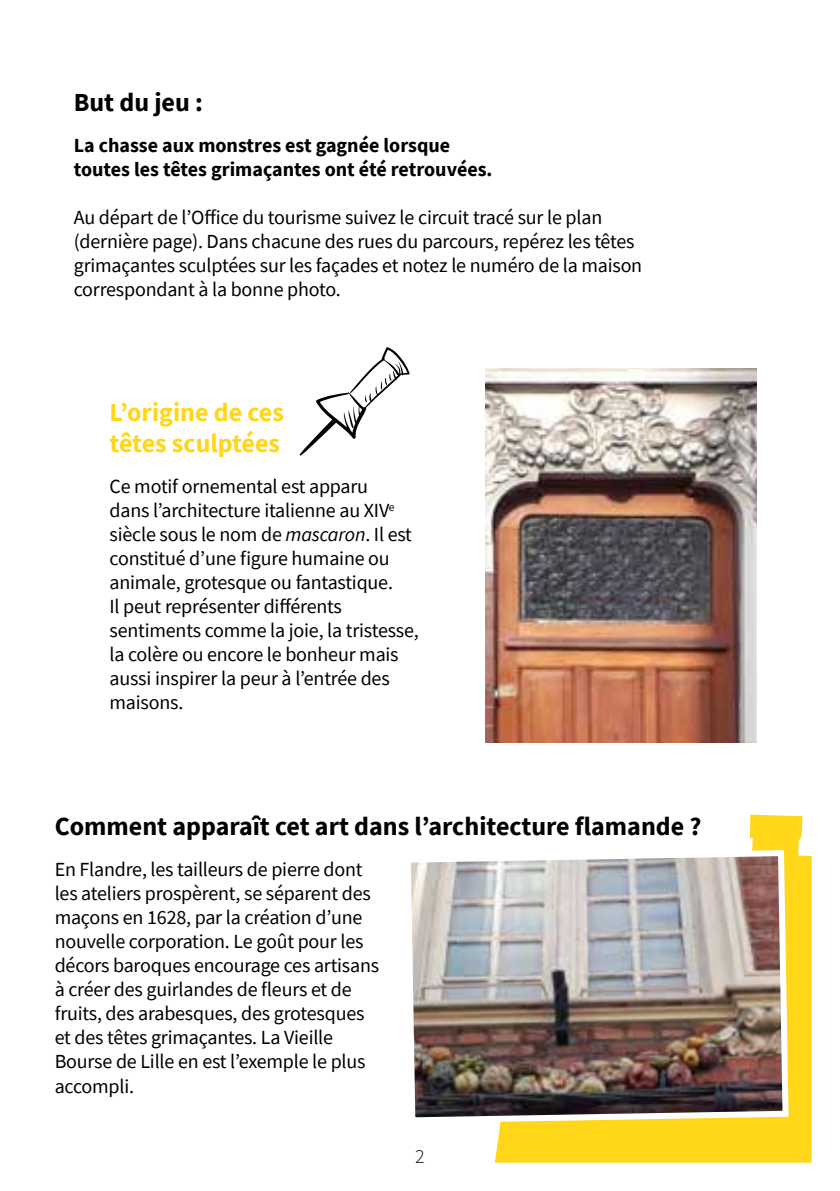
<style>
.page{position:relative;width:840px;height:1191px;background:#fff}
.page>*{position:absolute;margin:0;border:0;box-sizing:border-box;transform-origin:0 0}
.t1{font:700 26px "Source Sans Pro";color:#000}
.t2{font:700 26px/31.2px "Source Sans Pro";color:#ffd618}
.t3{font:20px/24px "Source Sans Pro";letter-spacing:-.01em;color:#000}
.t4{font:700 20px/24px "Source Sans Pro";color:#000}
.t5{font:300 20px "Source Sans Pro";color:#000}
.s1{font-style:italic}
</style>
<div class="page">
<img style="left:485px;top:369px;width:271px;height:373px">
<svg style="left:495px;top:814px;width:317px;height:348px;fill:#ffd618"></svg>
<img style="left:411px;top:847px;width:380px;height:279px">
<svg style="left:299px;top:347px;width:110px;height:109px"></svg>
<h1 class="t1" style="left:74px;top:84px;width:130px">But du jeu :</h1>
<p class="t4" style="left:74px;top:133px;width:420px">La chasse aux monstres est gagnée lorsque toutes les têtes grimaçantes ont été retrouvées.</p>
<p class="t3" style="left:74px;top:205px;width:569px">Au départ de l’Office du tourisme suivez le circuit tracé sur le plan (dernière page). Dans chacune des rues du parcours, repérez les têtes grimaçantes sculptées sur les façades et notez le numéro de la maison correspondant à la bonne photo.</p>
<h1 class="t2" style="left:109px;top:396px;width:176px">L’origine de ces têtes sculptées</h1>
<p class="t3" style="left:109px;top:474px;width:310px">Ce motif ornemental est apparu<br>dans l’architecture italienne au XIV<sup>e </sup>siècle sous le nom de <span class="s1">mascaron</span>. Il est constitué d’une figure humaine ou animale, grotesque ou fantastique.<br>Il peut représenter différents sentiments comme la joie, la tristesse, la colère ou encore le bonheur mais aussi inspirer la peur à l’entrée des maisons.</p>
<h1 class="t1" style="left:55px;top:809px;width:648px">Comment apparaît cet art dans l’architecture flamande ?</h1>
<p class="t3" style="left:55px;top:857px;width:326px">En Flandre, les tailleurs de pierre dont les ateliers prospèrent, se séparent des maçons en 1628, par la création d’une nouvelle corporation. Le goût pour les décors baroques encourage ces artisans à créer des guirlandes de fleurs et de fruits, des arabesques, des grotesques et des têtes grimaçantes. La Vieille Bourse de Lille en est l’exemple le plus accompli.</p>
<p class="t5" style="left:415px;top:1142px;width:11px">2</p>
</div>
